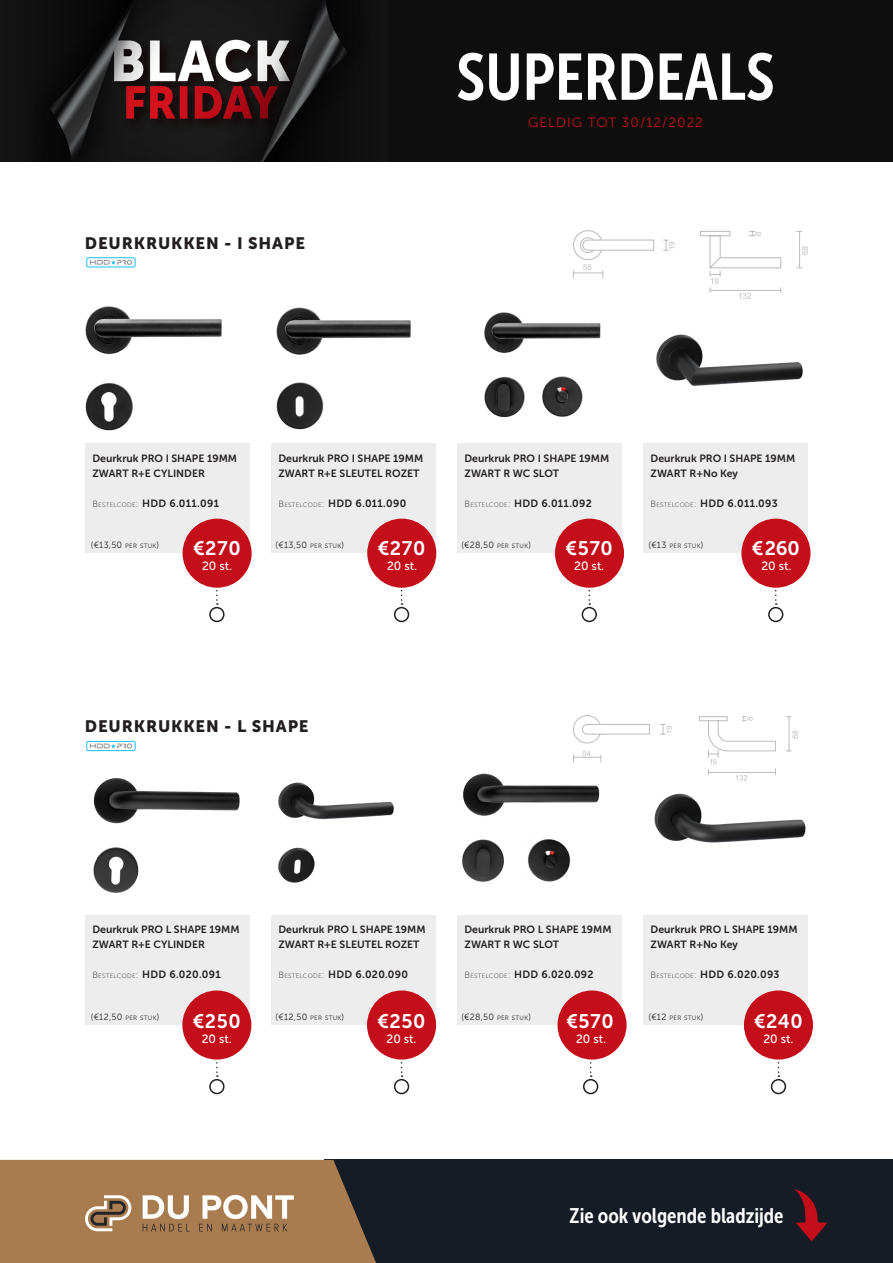
<style>
.page{position:relative;width:893px;height:1263px;background:#fff}
.page>*{position:absolute;margin:0;border:0;box-sizing:border-box;transform-origin:0 0}
.t1{font:65.25px "Museo Sans Cond 700";color:#fff}
.t2{font:21px "Museo Sans Cond 700";color:#fff}
.t3{font:19.5px "Museo Sans 700";letter-spacing:.03em;color:#fff}
.t4{font:16.5px "Museo Sans 900";letter-spacing:.05em;color:#231f20}
.t5{font:13.5px "Museo Sans 300";letter-spacing:.075em;color:#c40e1a}
.t6{font:12px "Museo Sans 500";color:#fff}
.t7{font:10.5px/15px "Museo Sans 700";color:#231f20}
.t8{font:10.5px "Museo Sans 700";letter-spacing:.03em;color:#231f20}
.t9{font:9px "Museo Sans 300";letter-spacing:.03em;color:#231f20}
.t10{font:6.3px "Museo Sans 300";letter-spacing:.045em;color:#231f20}
.s1{font-family:"Museo Sans 100";font-size:9px}
.s2{font-family:"Museo Sans 100";font-size:6.3px}
.s3{font-size:6.3px}
.s4{font-size:9px}
</style>
<div class="page">
<svg style="left:216px;top:590px;width:2px;height:15px"></svg>
<svg style="left:216px;top:1059px;width:2px;height:18px"></svg>
<svg style="left:401px;top:590px;width:2px;height:15px"></svg>
<svg style="left:401px;top:1059px;width:2px;height:18px"></svg>
<svg style="left:588px;top:590px;width:2px;height:15px"></svg>
<svg style="left:590px;top:1059px;width:2px;height:18px"></svg>
<svg style="left:775px;top:590px;width:2px;height:15px"></svg>
<div style="left:85px;top:443px;width:165px;height:110px;background:#ededed"></div>
<div style="left:85px;top:915px;width:165px;height:110px;background:#ededed"></div>
<div style="left:271px;top:443px;width:165px;height:110px;background:#ededed"></div>
<div style="left:271px;top:915px;width:165px;height:110px;background:#ededed"></div>
<div style="left:457px;top:443px;width:165px;height:110px;background:#ededed"></div>
<div style="left:457px;top:915px;width:165px;height:110px;background:#ededed"></div>
<div style="left:643px;top:443px;width:165px;height:110px;background:#ededed"></div>
<div style="left:643px;top:915px;width:165px;height:110px;background:#ededed"></div>
<img style="left:85px;top:306px;width:137px;height:125px">
<img style="left:276px;top:307px;width:135px;height:123px">
<img style="left:484px;top:312px;width:117px;height:106px">
<img style="left:656px;top:334px;width:147px;height:52px">
<div style="left:325px;top:1160px;width:568px;height:103px;background:#161c26"></div>
<svg style="left:0;top:1160px;width:376px;height:103px"></svg>
<img style="left:0;top:0;width:388px;height:162px">
<div style="left:388px;top:0;width:505px;height:162px;background:#0e0e0e"></div>
<svg style="left:663px;top:240px;width:11px;height:11px"></svg>
<svg style="left:572px;top:230px;width:83px;height:48px"></svg>
<hr style="left:799px;top:231px;width:1px;height:37px;background:#231f20">
<svg style="left:802px;top:246px;width:6px;height:9px"></svg>
<svg style="left:700px;top:231px;width:82px;height:68px"></svg>
<div style="left:86px;top:257px;width:50px;height:10px;border:1px solid #15c0f2;border-radius:2px"></div>
<svg style="left:90px;top:260px;width:42px;height:5px"></svg>
<img style="left:462px;top:773px;width:138px;height:109px">
<img style="left:93px;top:778px;width:147px;height:115px">
<img style="left:278px;top:782px;width:116px;height:101px">
<img style="left:654px;top:793px;width:152px;height:50px">
<svg style="left:87px;top:741px;width:48px;height:10px"></svg>
<div style="left:86px;top:741px;width:50px;height:10px;border:1px solid #15c0f2;border-radius:2px"></div>
<svg style="left:90px;top:743px;width:42px;height:5px"></svg>
<hr style="left:789px;top:717px;width:1px;height:34px;background:#231f20">
<svg style="left:792px;top:731px;width:6px;height:7px"></svg>
<svg style="left:572px;top:715px;width:204px;height:65px"></svg>
<div style="left:183px;top:519px;width:69px;height:69px;background:#c40e1a;border-radius:50%"></div>
<div style="left:182px;top:990px;width:69px;height:69px;background:#c40e1a;border-radius:50%"></div>
<div style="left:367px;top:519px;width:69px;height:69px;background:#c40e1a;border-radius:50%"></div>
<div style="left:367px;top:990px;width:69px;height:69px;background:#c40e1a;border-radius:50%"></div>
<div style="left:555px;top:519px;width:69px;height:69px;background:#c40e1a;border-radius:50%"></div>
<div style="left:557px;top:990px;width:70px;height:69px;background:#c40e1a;border-radius:50%"></div>
<div style="left:741px;top:519px;width:69px;height:69px;background:#c40e1a;border-radius:50%"></div>
<div style="left:744px;top:990px;width:69px;height:69px;background:#c40e1a;border-radius:50%"></div>
<div style="left:394px;top:607px;width:15px;height:15px;border:2px solid #231f20;border-radius:50%"></div>
<div style="left:394px;top:1079px;width:15px;height:15px;border:2px solid #231f20;border-radius:50%"></div>
<div style="left:209px;top:607px;width:16px;height:15px;border:2px solid #231f20;border-radius:50%"></div>
<div style="left:209px;top:1079px;width:16px;height:15px;border:2px solid #231f20;border-radius:50%"></div>
<div style="left:582px;top:607px;width:15px;height:15px;border:2px solid #231f20;border-radius:50%"></div>
<div style="left:583px;top:1079px;width:15px;height:15px;border:2px solid #231f20;border-radius:50%"></div>
<div style="left:768px;top:607px;width:15px;height:15px;border:2px solid #231f20;border-radius:50%"></div>
<div style="left:771px;top:1079px;width:15px;height:15px;border:2px solid #231f20;border-radius:50%"></div>
<svg style="left:795px;top:1189px;width:32px;height:52px"></svg>
<p class="t4" style="left:85px;top:234px;width:222px">DEURKRUKKEN - I SHAPE</p>
<p class="t1" style="left:456px;top:41px;width:320px">SUPERDEALS</p>
<p class="t5" style="left:528px;top:115px;width:176px">GELDIG TOT 30/12/2022</p>
<p class="t7" style="left:92px;top:450px;width:146px">Deurkruk PRO I SHAPE 19MM<br>ZWART R+E CYLINDER</p>
<p class="t8" style="left:92px;top:497px;width:128px"><span class="s1">B</span><span class="s2">ESTELCODE</span><span class="s1">:</span> HDD 6.011.091</p>
<p class="t7" style="left:278px;top:450px;width:146px">Deurkruk PRO I SHAPE 19MM<br>ZWART R+E SLEUTEL ROZET</p>
<p class="t8" style="left:278px;top:497px;width:129px"><span class="s1">B</span><span class="s2">ESTELCODE</span><span class="s1">:</span> HDD 6.011.090</p>
<p class="t7" style="left:465px;top:450px;width:146px">Deurkruk PRO I SHAPE 19MM<br>ZWART R WC SLOT</p>
<p class="t8" style="left:465px;top:497px;width:129px"><span class="s1">B</span><span class="s2">ESTELCODE</span><span class="s1">:</span> HDD 6.011.092</p>
<p class="t7" style="left:651px;top:450px;width:146px">Deurkruk PRO I SHAPE 19MM<br>ZWART R+No Key</p>
<p class="t8" style="left:651px;top:497px;width:129px"><span class="s1">B</span><span class="s2">ESTELCODE</span><span class="s1">:</span> HDD 6.011.093</p>
<p class="t9" style="left:91px;top:540px;width:70px">(€13,50 <span class="s3">PER STUK</span>)</p>
<p class="t3" style="left:193px;top:537px;width:49px">€270</p>
<p class="t6" style="left:202px;top:559px;width:32px">20 st.</p>
<p class="t9" style="left:276px;top:540px;width:70px">(€13,50 <span class="s3">PER STUK</span>)</p>
<p class="t3" style="left:378px;top:537px;width:49px">€270</p>
<p class="t6" style="left:387px;top:559px;width:32px">20 st.</p>
<p class="t9" style="left:461px;top:540px;width:71px">(€28,50 <span class="s3">PER STUK</span>)</p>
<p class="t3" style="left:566px;top:537px;width:49px">€570</p>
<p class="t6" style="left:574px;top:559px;width:32px">20 st.</p>
<p class="t10" style="left:648px;top:543px;width:56px"><span class="s4">(€13</span> PER STUK<span class="s4">)</span></p>
<p class="t3" style="left:752px;top:537px;width:49px">€260</p>
<p class="t6" style="left:761px;top:559px;width:32px">20 st.</p>
<p class="t4" style="left:85px;top:717px;width:225px">DEURKRUKKEN - L SHAPE</p>
<p class="t7" style="left:92px;top:922px;width:149px">Deurkruk PRO L SHAPE 19MM<br>ZWART R+E CYLINDER</p>
<p class="t8" style="left:92px;top:969px;width:130px"><span class="s1">B</span><span class="s2">ESTELCODE</span><span class="s1">:</span> HDD 6.020.091</p>
<p class="t7" style="left:278px;top:922px;width:149px">Deurkruk PRO L SHAPE 19MM<br>ZWART R+E SLEUTEL ROZET</p>
<p class="t8" style="left:278px;top:969px;width:131px"><span class="s1">B</span><span class="s2">ESTELCODE</span><span class="s1">:</span> HDD 6.020.090</p>
<p class="t7" style="left:465px;top:922px;width:149px">Deurkruk PRO L SHAPE 19MM<br>ZWART R WC SLOT</p>
<p class="t8" style="left:465px;top:969px;width:131px"><span class="s1">B</span><span class="s2">ESTELCODE</span><span class="s1">:</span> HDD 6.020.092</p>
<p class="t7" style="left:651px;top:922px;width:149px">Deurkruk PRO L SHAPE 19MM<br>ZWART R+No Key</p>
<p class="t8" style="left:651px;top:969px;width:131px"><span class="s1">B</span><span class="s2">ESTELCODE</span><span class="s1">:</span> HDD 6.020.093</p>
<p class="t9" style="left:91px;top:1012px;width:70px">(€12,50 <span class="s3">PER STUK</span>)</p>
<p class="t3" style="left:193px;top:1010px;width:50px">€250</p>
<p class="t6" style="left:202px;top:1032px;width:32px">20 st.</p>
<p class="t9" style="left:276px;top:1012px;width:70px">(€12,50 <span class="s3">PER STUK</span>)</p>
<p class="t3" style="left:378px;top:1010px;width:50px">€250</p>
<p class="t6" style="left:386px;top:1032px;width:32px">20 st.</p>
<p class="t9" style="left:461px;top:1012px;width:71px">(€28,50 <span class="s3">PER STUK</span>)</p>
<p class="t3" style="left:566px;top:1010px;width:49px">€570</p>
<p class="t6" style="left:576px;top:1032px;width:32px">20 st.</p>
<p class="t10" style="left:648px;top:1015px;width:56px"><span class="s4">(€12</span> PER STUK<span class="s4">)</span></p>
<p class="t3" style="left:754px;top:1010px;width:50px">€240</p>
<p class="t6" style="left:763px;top:1032px;width:32px">20 st.</p>
<p class="t2" style="left:570px;top:1204px;width:215px">Zie ook volgende bladzijde</p>
</div>
